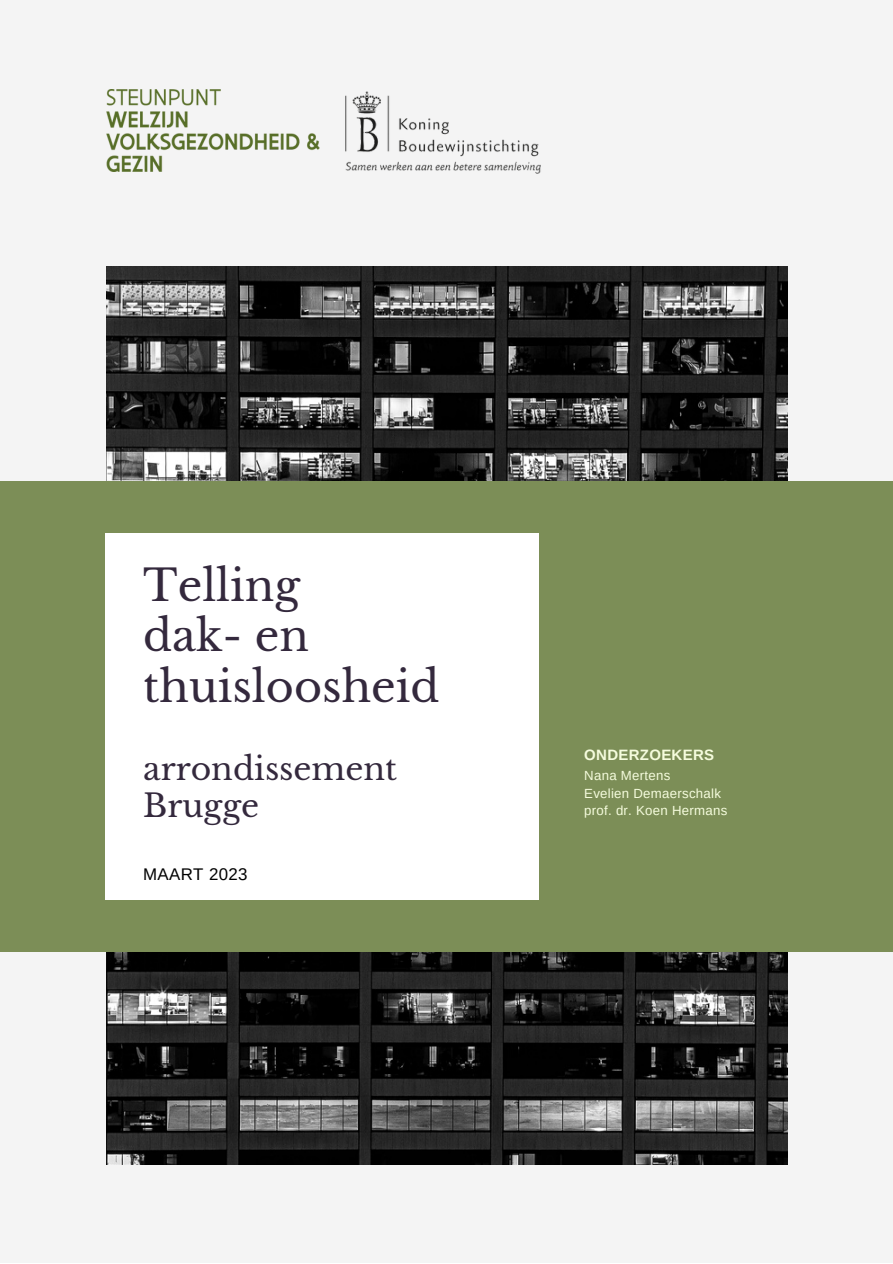
<style>
.page{position:relative;width:893px;height:1264px;background:#fff}
.page>*{position:absolute;margin:0;border:0;box-sizing:border-box;transform-origin:0 0}
.t1{font:42.9px/50.6px "Libre Baskerville";color:#34293d}
.t2{font:31.5px/37px "Libre Baskerville";color:#34293d}
.t3{font:16.8px "Arimo";letter-spacing:.02em;color:#000}
.t4{font:700 15px "Arimo";letter-spacing:.02em;color:#f5fcdd}
.t5{font:13.2px/17.7px "Arimo";letter-spacing:.02em;color:#f5fcdd}
</style>
<div class="page">
<div style="left:0;top:0;width:892px;height:1262px;background:#f4f4f4"></div>
<img style="left:106px;top:266px;width:681px;height:897px">
<div style="left:0;top:481px;width:892px;height:470px;background:#7c8e57"></div>
<div style="left:106px;top:533px;width:433px;height:366px;background:#fff"></div>
<img style="left:345px;top:91px;width:196px;height:83px">
<img style="left:106px;top:89px;width:214px;height:82px">
<h1 class="t1" style="left:143px;top:560px;width:298px">Telling<br>dak- en thuisloosheid</h1>
<h2 class="t2" style="left:143px;top:750px;width:255px">arrondissement<br>Brugge</h2>
<p class="t3" style="left:143px;top:865px;width:106px">MAART 2023</p>
<p class="t4" style="left:584px;top:746px;width:131px">ONDERZOEKERS</p>
<p class="t5" style="left:584px;top:766px;width:145px">Nana Mertens<br>Evelien Demaerschalk prof. dr. Koen Hermans</p>
</div>
